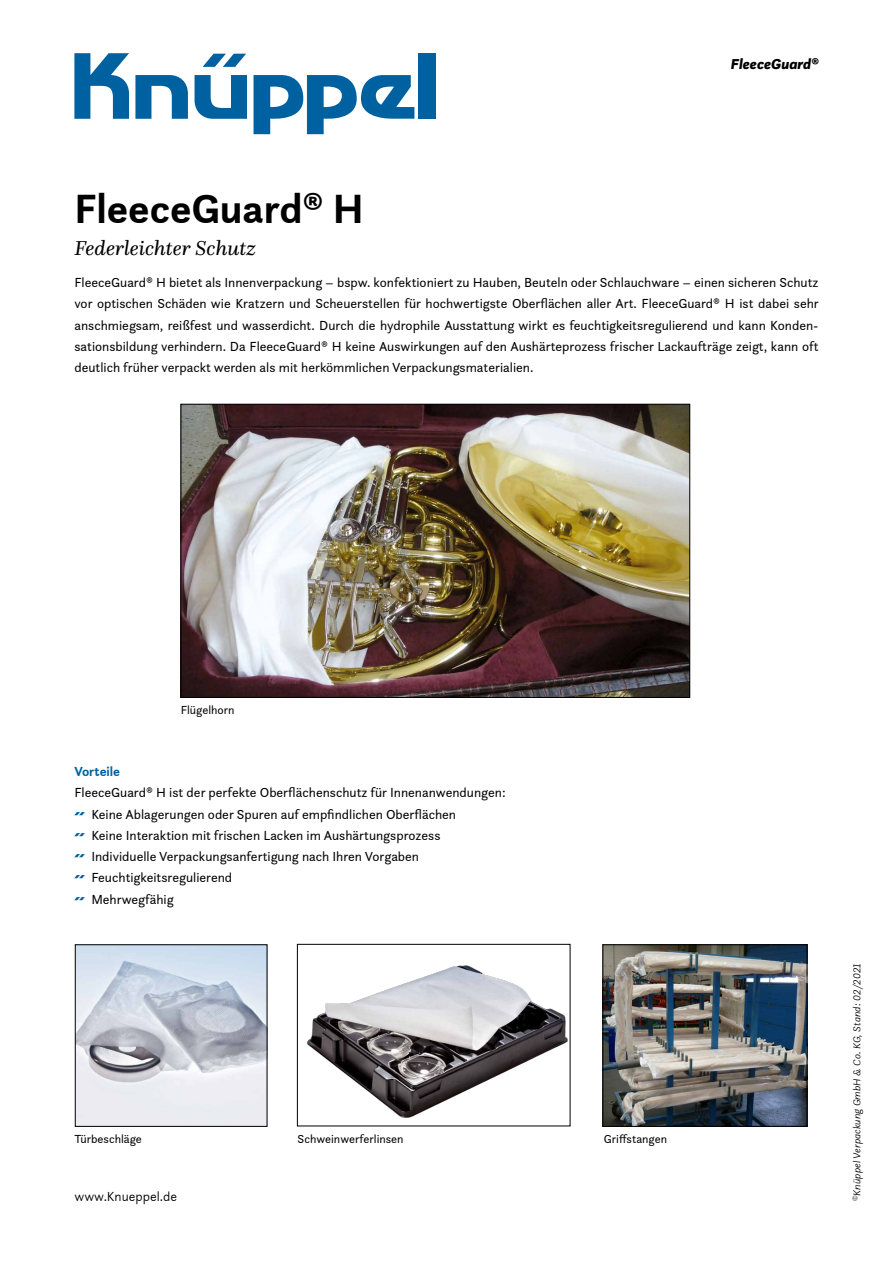
<style>
.page{position:relative;width:893px;height:1263px;background:#fff}
.page>*{position:absolute;margin:0;border:0;box-sizing:border-box;transform-origin:0 0}
.t1{font:700 42px "Questa Sans";color:#000}
.t2{font:italic 21px "Questa";color:#000}
.t3{font:italic 900 15px "Questa Sans";color:#000}
.t4{font:13.5px/21.3px "Questa Sans";color:#000;text-align:justify}
.t5{font:300 13.5px "Questa Sans";color:#000}
.t6{font:700 13.5px "Questa Sans";color:#0061a1}
.t7{font:12px "Questa Sans";color:#000}
.t8{font:italic 300 10.5px "Questa Sans";color:#000}
.s1{font-family:"Typeface";font-size:12.45px;color:#0061a1}
</style>
<div class="page">
<div style="left:418px;top:53px;width:18px;height:66px;background:#0061a1"></div>
<svg style="left:254px;top:75px;width:160px;height:59px"></svg>
<svg style="left:203px;top:54px;width:43px;height:13px"></svg>
<svg style="left:195px;top:75px;width:52px;height:44px"></svg>
<svg style="left:135px;top:75px;width:53px;height:44px"></svg>
<svg style="left:74px;top:53px;width:55px;height:66px"></svg>
<img style="left:183px;top:406px;width:505px;height:290px">
<div style="left:181px;top:404px;width:509px;height:294px;border:1px solid #000"></div>
<img style="left:605px;top:946px;width:200px;height:178px">
<div style="left:603px;top:944px;width:204px;height:182px;border:1px solid #000"></div>
<img style="left:307px;top:965px;width:261px;height:153px">
<div style="left:297px;top:944px;width:273px;height:182px;border:1px solid #000"></div>
<img style="left:77px;top:946px;width:188px;height:178px">
<div style="left:75px;top:944px;width:192px;height:182px;border:1px solid #000"></div>
<p class="t3" style="left:731px;top:54px;width:89px">FleeceGuard®</p>
<h1 class="t1" style="left:74px;top:182px;width:291px">FleeceGuard® H</h1>
<h2 class="t2" style="left:74px;top:235px;width:183px">Federleichter Schutz</h2>
<p class="t4" style="left:74px;top:271px;width:746px">FleeceGuard® H bietet als Innenverpackung – bspw. konfektioniert zu Hauben, Beuteln oder Schlauchware – einen sicheren Schutz vor optischen Schäden wie Kratzern und Scheuerstellen für hochwertigste Oberflächen aller Art. FleeceGuard® H ist dabei sehr anschmiegsam, reißfest und wasserdicht. Durch die hydrophile Ausstattung wirkt es feuchtigkeitsregulierend und kann Konden&shy;sationsbildung verhindern. Da FleeceGuard® H keine Auswirkungen auf den Aushärteprozess frischer Lackaufträge zeigt, kann oft deutlich früher verpackt werden als mit herkömmlichen Verpackungsmaterialien.</p>
<p class="t7" style="left:181px;top:703px;width:55px">Flügelhorn</p>
<p class="t6" style="left:74px;top:763px;width:47px">Vorteile</p>
<p class="t4" style="left:74px;top:782px;width:433px;text-align:left">FleeceGuard® H ist der perfekte Oberflächenschutz für Innenanwendungen: <span class="s1">a</span> Keine Ablagerungen oder Spuren auf empfindlichen Oberflächen<br><span class="s1">a</span> Keine Interaktion mit frischen Lacken im Aushärtungsprozess<br><span class="s1">a</span> Individuelle Verpackungsanfertigung nach Ihren Vorgaben<br><span class="s1">a</span> Feuchtigkeitsregulierend<br><span class="s1">a</span> Mehrwegfähig</p>
<p class="t7" style="left:74px;top:1131px;width:69px">Türbeschläge</p>
<p class="t7" style="left:298px;top:1131px;width:107px">Schweinwerferlinsen</p>
<p class="t7" style="left:604px;top:1131px;width:65px">Griffstangen</p>
<p class="t5" style="left:74px;top:1188px;width:104px">www.Knueppel.de</p>
<p class="t8" style="left:850px;top:1201px;width:239px;rotate:-90deg"><sup>©</sup>Knüppel Verpackung GmbH &amp; Co. KG, Stand: 02/2021</p>
</div>
